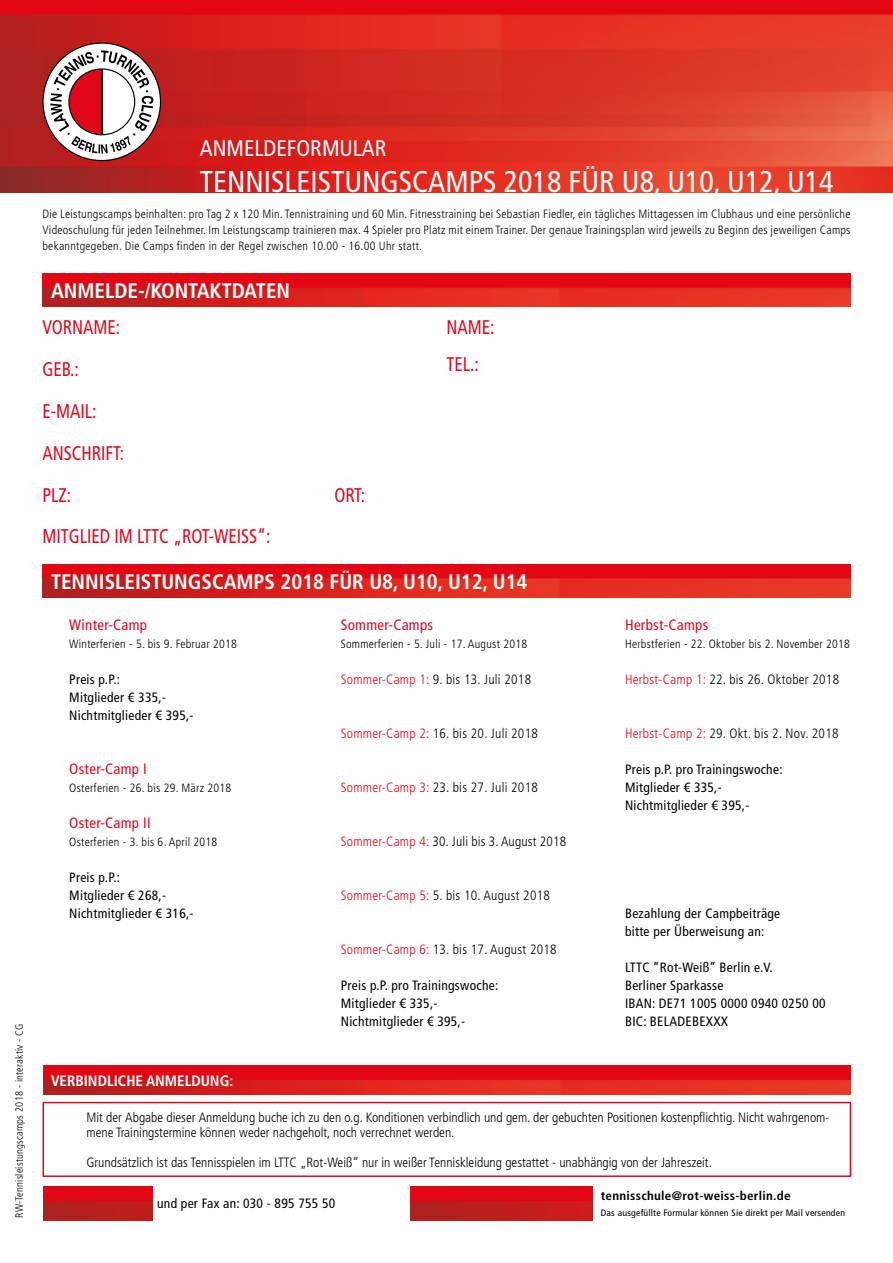
<style>
.page{position:relative;width:893px;height:1263px;background:#fff}
.page>*{position:absolute;margin:0;border:0;box-sizing:border-box;transform-origin:0 0}
.Header__H1__-_Banner{font:condensed 30px "Frutiger LT Std";color:#fff}
.Header__H1__-_Banner-2{font:condensed 22.5px "Frutiger LT Std";color:#fff}
.Header__H1__-_Banner-3{font:700 condensed 21px "Frutiger LT Std";color:#fff}
.Header__H2__-_Normal{font:condensed 19.8px "Frutiger LT Std";color:#e2061b;scale:.91 1}
.Veranstaltungstitel{font:condensed 15px "Frutiger LT Std";letter-spacing:.02em;color:#e2061b}
.Header__H1__-_Banner-4{font:700 condensed 15px "Frutiger LT Std";color:#fff}
.Preis{font:condensed 13.5px/18px "Frutiger LT Std";letter-spacing:.02em;color:#000}
.TEXT_-_de{font:300 condensed 13.5px/15px "Frutiger LT Std";color:#000}
.TEXT_-_de-2{font:300 condensed 13.5px "Frutiger LT Std";letter-spacing:.02em;color:#000}
.TEXT_-_de-3{font:condensed 13.5px "Frutiger LT Std";letter-spacing:.02em;color:#000}
.TEXT_-_de-4{font:700 condensed 12.3px "Frutiger LT Std";letter-spacing:.02em;color:#000;scale:1.06 1}
.TEXT_-_de-5{font:300 condensed 12px/16.2px "Frutiger LT Std";letter-spacing:.02em;color:#000;text-align:justify}
.Zeitraum{font:300 condensed 12px "Frutiger LT Std";letter-spacing:.02em;color:#000}
.TEXT_-_de-6{font:300 condensed 10.5px "Frutiger LT Std";letter-spacing:.02em;color:#000}
.TEXT_-_de-7{font:condensed 9.3px "Frutiger LT Std";letter-spacing:.02em;color:#000;scale:1.06 1}
.s1{color:#e2061b}
</style>
<div class="page">
<img style="left:0;top:0;width:893px;height:192px">
<div style="left:44px;top:44px;width:116px;height:116px;background:#fff;border-radius:50%"></div>
<svg style="left:50px;top:50px;width:103px;height:104px"></svg>
<hr style="left:101px;top:69px;width:1px;height:66px;background:#000">
<div style="left:68px;top:68px;width:67px;height:67px;border:1px solid #000;border-radius:50%"></div>
<img style="left:43px;top:274px;width:807px;height:33px">
<img style="left:43px;top:564px;width:807px;height:33px">
<div style="left:43px;top:1102px;width:808px;height:75px;border:2px solid #e2061b"></div>
<img style="left:43px;top:1186px;width:109px;height:34px">
<img style="left:411px;top:1186px;width:181px;height:34px">
<img style="left:43px;top:1066px;width:807px;height:28px">
<p class="TEXT_-_de-6" style="left:13px;top:1218px;width:196px;rotate:-90deg">RW-Tennisleistungscamps 2018 - interaktiv - CG</p>
<p class="Header__H1__-_Banner-2" style="left:200px;top:135px;width:188px">ANMELDEFORMULAR</p>
<p class="Header__H1__-_Banner" style="left:200px;top:164px;width:635px">TENNISLEISTUNGSCAMPS 2018 FÜR U8, U10, U12, U14</p>
<p class="TEXT_-_de-5" style="left:43px;top:206px;width:809px">Die Leistungscamps beinhalten: pro Tag 2 x 120 Min. Tennistraining und 60 Min. Fitnesstraining bei Sebastian Fiedler, ein tägliches Mittagessen im Clubhaus und eine persönliche Videoschulung für jeden Teilnehmer. Im Leistungscamp trainieren max. 4 Spieler pro Platz mit einem Trainer. Der genaue Trainingsplan wird jeweils zu Beginn des jeweiligen Camps bekanntgegeben. Die Camps finden in der Regel zwischen 10.00 - 16.00 Uhr statt.</p>
<p class="Header__H1__-_Banner-3" style="left:51px;top:278px;width:241px">ANMELDE-/KONTAKTDATEN</p>
<p class="Header__H2__-_Normal" style="left:43px;top:316px;width:87px">VORNAME:</p>
<p class="Header__H2__-_Normal" style="left:446px;top:316px;width:54px">NAME:</p>
<p class="Header__H2__-_Normal" style="left:43px;top:358px;width:41px">GEB.:</p>
<p class="Header__H2__-_Normal" style="left:446px;top:352px;width:37px">TEL.:</p>
<p class="Header__H2__-_Normal" style="left:43px;top:399px;width:61px">E-MAIL:</p>
<p class="Header__H2__-_Normal" style="left:43px;top:441px;width:91px">ANSCHRIFT:</p>
<p class="Header__H2__-_Normal" style="left:43px;top:483px;width:33px">PLZ:</p>
<p class="Header__H2__-_Normal" style="left:334px;top:483px;width:35px">ORT:</p>
<p class="Header__H2__-_Normal" style="left:43px;top:525px;width:252px">MITGLIED IM LTTC „ROT-WEISS“:</p>
<p class="Header__H1__-_Banner-3" style="left:51px;top:569px;width:478px">TENNISLEISTUNGSCAMPS 2018 FÜR U8, U10, U12, U14</p>
<p class="Veranstaltungstitel" style="left:69px;top:616px;width:79px">Winter-Camp</p>
<p class="Zeitraum" style="left:69px;top:637px;width:169px">Winterferien - 5. bis 9. Februar 2018</p>
<p class="Preis" style="left:69px;top:670px;width:52px">Preis p.P.:</p>
<p class="Preis" style="left:69px;top:688px;width:98px">Mitglieder € 335,-</p>
<p class="Preis" style="left:69px;top:706px;width:126px">Nichtmitglieder € 395,-</p>
<p class="Veranstaltungstitel" style="left:69px;top:760px;width:79px">Oster-Camp I</p>
<p class="Zeitraum" style="left:69px;top:781px;width:163px">Osterferien - 26. bis 29. März 2018</p>
<p class="Veranstaltungstitel" style="left:69px;top:814px;width:83px">Oster-Camp II</p>
<p class="Zeitraum" style="left:69px;top:835px;width:150px">Osterferien - 3. bis 6. April 2018</p>
<p class="Preis" style="left:69px;top:868px;width:52px">Preis p.P.:</p>
<p class="Preis" style="left:69px;top:886px;width:98px">Mitglieder € 268,-</p>
<p class="Preis" style="left:69px;top:904px;width:126px">Nichtmitglieder € 316,-</p>
<p class="Header__H1__-_Banner-4" style="left:51px;top:1071px;width:184px">VERBINDLICHE ANMELDUNG:</p>
<p class="Veranstaltungstitel" style="left:341px;top:616px;width:94px">Sommer-Camps</p>
<p class="Zeitraum" style="left:341px;top:637px;width:188px">Sommerferien - 5. Juli - 17. August 2018</p>
<p class="TEXT_-_de-2" style="left:341px;top:672px;width:192px"><span class="s1">Sommer-Camp 1:</span> 9. bis 13. Juli 2018</p>
<p class="TEXT_-_de-2" style="left:341px;top:726px;width:199px"><span class="s1">Sommer-Camp 2:</span> 16. bis 20. Juli 2018</p>
<p class="TEXT_-_de-2" style="left:341px;top:780px;width:199px"><span class="s1">Sommer-Camp 3:</span> 23. bis 27. Juli 2018</p>
<p class="TEXT_-_de" style="left:341px;top:834px;width:227px"><span class="s1">Sommer-Camp 4:</span> 30. Juli bis 3. August 2018</p>
<p class="TEXT_-_de-2" style="left:341px;top:888px;width:211px"><span class="s1">Sommer-Camp 5:</span> 5. bis 10. August 2018</p>
<p class="TEXT_-_de-2" style="left:341px;top:942px;width:217px"><span class="s1">Sommer-Camp 6:</span> 13. bis 17. August 2018</p>
<p class="Preis" style="left:341px;top:976px;width:159px">Preis p.P. pro Trainingswoche:</p>
<p class="Preis" style="left:341px;top:994px;width:98px">Mitglieder € 335,-</p>
<p class="Preis" style="left:341px;top:1012px;width:126px">Nichtmitglieder € 395,-</p>
<p class="Veranstaltungstitel" style="left:625px;top:616px;width:85px">Herbst-Camps</p>
<p class="Zeitraum" style="left:625px;top:637px;width:226px">Herbstferien - 22. Oktober bis 2. November 2018</p>
<p class="TEXT_-_de-2" style="left:625px;top:672px;width:216px"><span class="s1">Herbst-Camp 1:</span> 22. bis 26. Oktober 2018</p>
<p class="TEXT_-_de-2" style="left:625px;top:726px;width:215px"><span class="s1">Herbst-Camp 2:</span> 29. Okt. bis 2. Nov. 2018</p>
<p class="Preis" style="left:625px;top:760px;width:159px">Preis p.P. pro Trainingswoche:</p>
<p class="Preis" style="left:625px;top:778px;width:98px">Mitglieder € 335,-</p>
<p class="Preis" style="left:625px;top:796px;width:126px">Nichtmitglieder € 395,-</p>
<p class="Preis" style="left:625px;top:904px;width:157px">Bezahlung der Campbeiträge bitte per Überweisung an:</p>
<p class="Preis" style="left:625px;top:958px;width:149px">LTTC “Rot-Weiß” Berlin e.V.</p>
<p class="Preis" style="left:625px;top:976px;width:100px">Berliner Sparkasse</p>
<p class="Preis" style="left:625px;top:994px;width:202px">IBAN: DE71 1005 0000 0940 0250 00</p>
<p class="Preis" style="left:625px;top:1012px;width:105px">BIC: BELADEBEXXX</p>
<p class="TEXT_-_de" style="left:87px;top:1110px;width:744px">Mit der Abgabe dieser Anmeldung buche ich zu den o.g. Konditionen verbindlich und gem. der gebuchten Positionen kostenpflichtig. Nicht wahrgenom&shy;mene Trainingstermine können weder nachgeholt, noch verrechnet werden.</p>
<p class="TEXT_-_de" style="left:87px;top:1155px;width:627px">Grundsätzlich ist das Tennisspielen im LTTC „Rot-Weiß“ nur in weißer Tenniskleidung gestattet - unabhängig von der Jahreszeit.</p>
<p class="TEXT_-_de-3" style="left:157px;top:1196px;width:180px">und per Fax an: 030 - 895 755 50</p>
<p class="TEXT_-_de-4" style="left:601px;top:1188px;width:181px">tennisschule@rot-weiss-berlin.de</p>
<p class="TEXT_-_de-7" style="left:601px;top:1207px;width:232px">Das ausgefüllte Formular können Sie direkt per Mail versenden</p>
</div>
